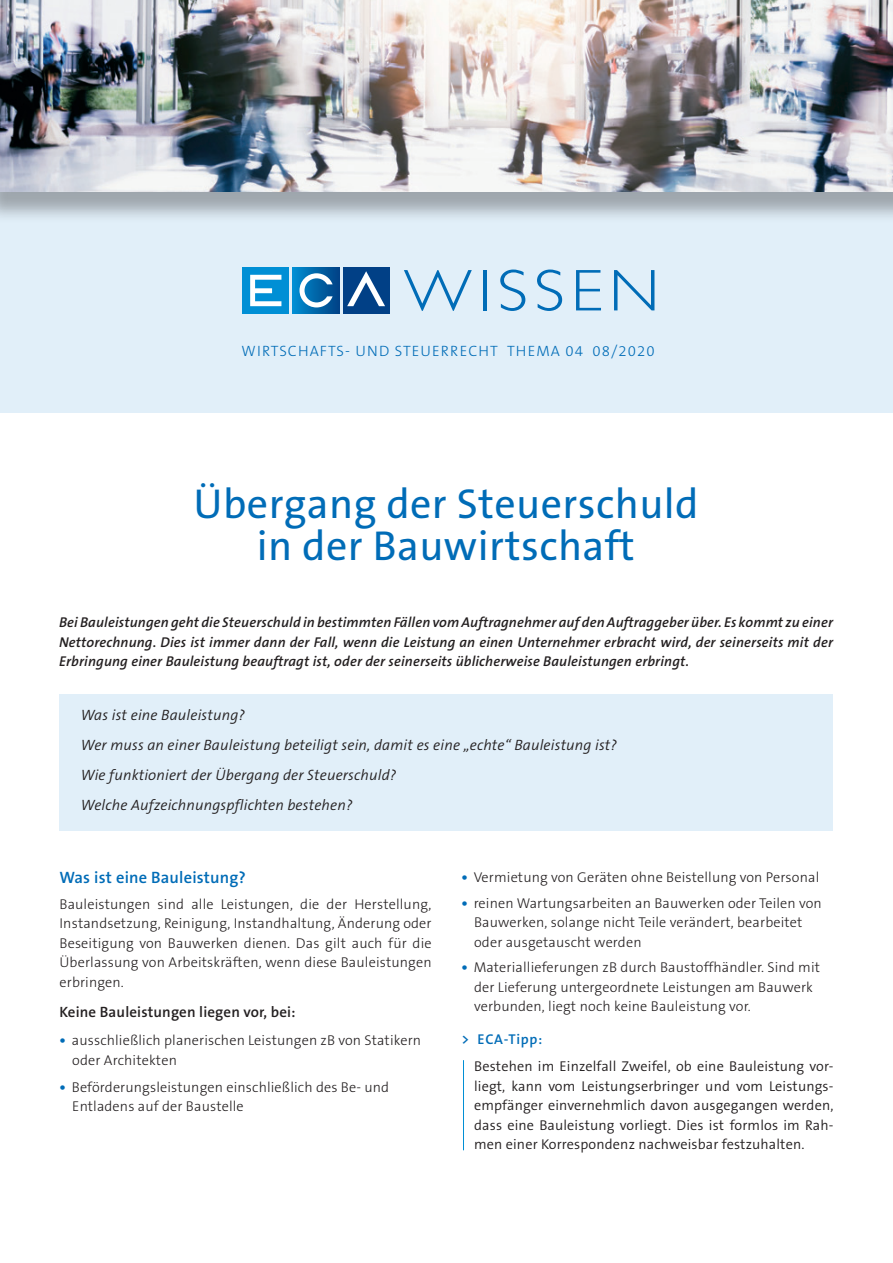
<style>
.page{position:relative;width:893px;height:1263px;background:#fff}
.page>*{position:absolute;margin:0;border:0;box-sizing:border-box;transform-origin:0 0}
.t1{font:300 59.25px "Gill Sans";letter-spacing:.09em;color:#006cb7;scale:1.11 1}
.t2{font:42px "The Sans B5 Plain";letter-spacing:.01em;color:#006cb7}
.t3{font:600 16.5px "The Sans B6";letter-spacing:.01em;color:#006cb7}
.t4{font:italic 300 15px "The Sans B4";letter-spacing:.01em;color:#231f20}
.t5{font:300 15px "The Sans B3";letter-spacing:.07em;color:#006cb7}
.t6{font:600 15px "The Sans B6";letter-spacing:.01em;color:#231f20}
.t7{font:300 14.25px/19.5px "The Sans B3";letter-spacing:.01em;color:#231f20}
.t8{font:italic 600 14.25px/19.5px "The Sans B6";letter-spacing:.01em;color:#231f20;text-align:justify}
.t9{font:300 14.25px/19.5px "The Sans B4";letter-spacing:.01em;color:#231f20;text-align:justify}
.t10{font:600 14.25px "The Sans B6";letter-spacing:.05em;color:#006cb7}
.s1{font-family:"The Sans B7";font-weight:700;font-size:15px;color:#006cb7}
</style>
<div class="page">
<div style="left:0;top:0;width:893px;height:412px;background:#e1eff9"></div>
<div style="left:242px;top:267px;width:47px;height:46px;background:#008fd5"></div>
<svg style="left:250px;top:275px;width:31px;height:31px"></svg>
<div style="left:293px;top:267px;width:47px;height:46px;background:linear-gradient(to right,#038ed2,#044184)"></div>
<svg style="left:299px;top:273px;width:34px;height:34px"></svg>
<div style="left:343px;top:267px;width:47px;height:46px;background:#014086"></div>
<svg style="left:347px;top:271px;width:38px;height:35px"></svg>
<div style="left:0;top:0;width:893px;height:224px;background:#231f20;opacity:.35"></div>
<img style="left:0;top:0;width:893px;height:191px">
<div style="left:60px;top:694px;width:773px;height:136px;background:#e1eff9"></div>
<hr style="left:463px;top:1060px;width:1px;height:90px;background:#008fd5">
<p class="t1" style="left:404px;top:257px;width:232px">WISSEN</p>
<p class="t5" style="left:242px;top:343px;width:415px">WIRTSCHAFTS- UND STEUERRECHT THEMA 04 08/2020</p>
<p class="t2" style="left:193px;top:482px;width:507px">Übergang der Steuerschuld</p>
<p class="t2" style="left:257px;top:524px;width:379px">in der Bauwirtschaft</p>
<p class="t8" style="left:59px;top:613px;width:775px">Bei Bauleistungen geht die Steuerschuld in bestimmten Fällen vom Auftragnehmer auf den Auftraggeber über. Es kommt zu einer Nettorechnung. Dies ist immer dann der Fall, wenn die Leistung an einen Unternehmer erbracht wird, der seinerseits mit der Erbringung einer Bauleistung beauftragt ist, oder der seinerseits üblicherweise Bauleistungen erbringt.</p>
<p class="t4" style="left:81px;top:707px;width:166px">Was ist eine Bauleistung?</p>
<p class="t4" style="left:81px;top:737px;width:538px">Wer muss an einer Bauleistung beteiligt sein, damit es eine „echte“ Bauleistung ist?</p>
<p class="t4" style="left:81px;top:767px;width:317px">Wie funktioniert der Übergang der Steuerschuld?</p>
<p class="t4" style="left:81px;top:797px;width:273px">Welche Aufzeichnungspflichten bestehen?</p>
<p class="t3" style="left:60px;top:869px;width:188px">Was ist eine Bauleistung?</p>
<p class="t7" style="left:60px;top:895px;width:374px;text-align:justify">Bauleistungen sind alle Leistungen, die der Herstellung, Instandsetzung, Reinigung, Instandhaltung, Änderung oder Beseitigung von Bauwerken dienen. Das gilt auch für die Überlassung von Arbeitskräften, wenn diese Bauleistungen erbringen.</p>
<p class="t6" style="left:60px;top:1004px;width:238px">Keine Bauleistungen liegen vor, bei:</p>
<p class="t7" style="left:60px;top:1032px;width:363px"><span class="s1">•</span> ausschließlich planerischen Leistungen zB von Statikern</p>
<p class="t7" style="left:72px;top:1051px;width:106px">oder Architekten</p>
<p class="t7" style="left:60px;top:1078px;width:331px"><span class="s1">•</span> Beförderungsleistungen einschließlich des Be- und</p>
<p class="t7" style="left:72px;top:1098px;width:173px">Entladens auf der Baustelle</p>
<p class="t7" style="left:461px;top:868px;width:359px"><span class="s1">•</span> Vermietung von Geräten ohne Beistellung von Personal</p>
<p class="t7" style="left:461px;top:894px;width:362px"><span class="s1">•</span> reinen Wartungsarbeiten an Bauwerken oder Teilen von</p>
<p class="t7" style="left:474px;top:913px;width:330px">Bauwerken, solange nicht Teile verändert, bearbeitet oder ausgetauscht werden</p>
<p class="t7" style="left:461px;top:958px;width:360px"><span class="s1">•</span> Materiallieferungen zB durch Baustoffhändler. Sind mit</p>
<p class="t7" style="left:474px;top:978px;width:340px">der Lieferung untergeordnete Leistungen am Bauwerk verbunden, liegt noch keine Bauleistung vor.</p>
<p class="t10" style="left:461px;top:1032px;width:82px">&gt; ECA-Tipp:</p>
<p class="t9" style="left:474px;top:1057px;width:361px">Bestehen im Einzelfall Zweifel, ob eine Bauleistung vor&shy;liegt, kann vom Leistungserbringer und vom Leistungs&shy;empfänger einvernehmlich davon ausgegangen werden, dass eine Bauleistung vorliegt. Dies ist formlos im Rah&shy;men einer Korrespondenz nachweisbar festzuhalten.</p>
</div>
